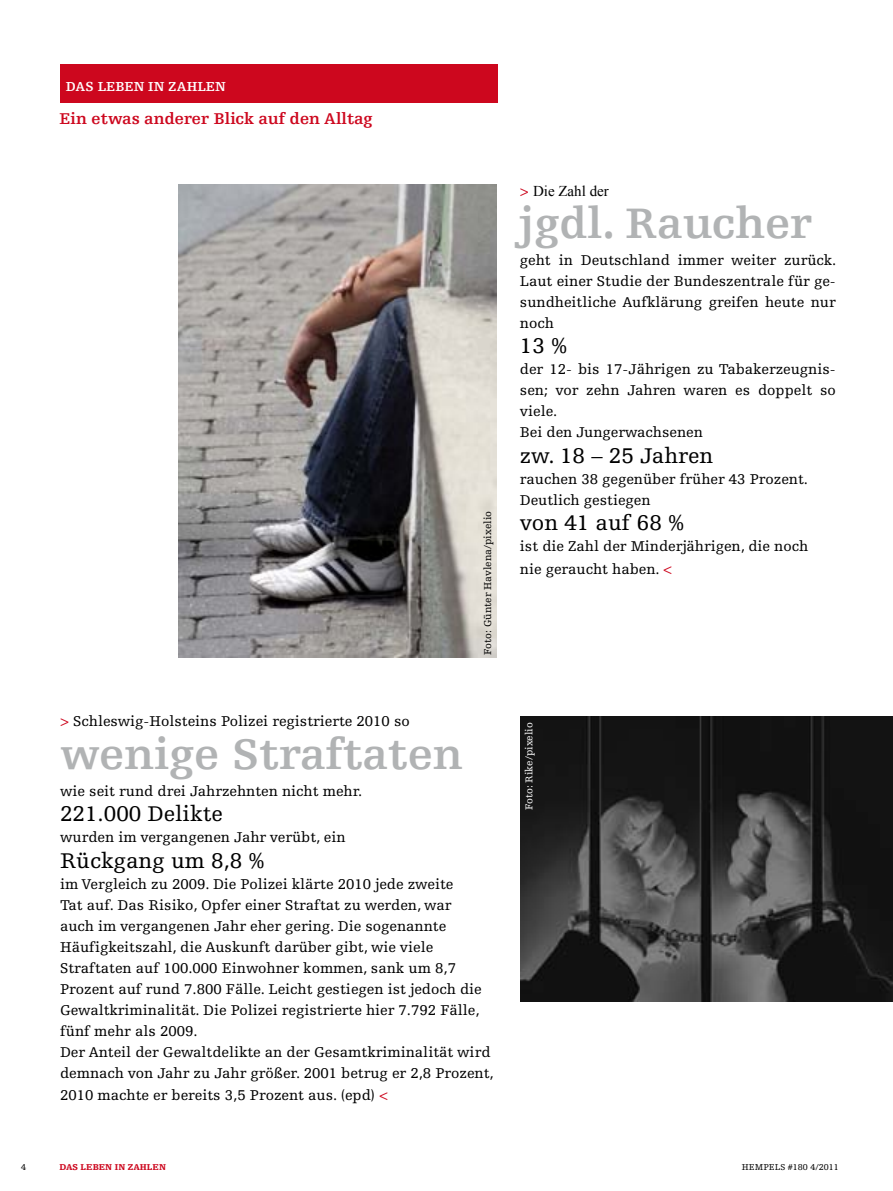
<style>
.page{position:relative;width:893px;height:1191px;background:#fff}
.page>*{position:absolute;margin:0;border:0;box-sizing:border-box;transform-origin:0 0}
.t1{font:700 45px "Hempels Egyptienne";color:#b1b3b4}
.t2{font:22.5px "Hempels Egyptienne";color:#000}
.t3{font:700 16.5px "Hempels Egyptienne";color:#cd071e}
.t4{font:15px/21px "Hempels Egyptienne";color:#000}
.t5{font:15px "Times New Roman";color:#000}
.t6{font:700 13.8px "Hempels Egyptienne";color:#fff}
.t7{font:10.5px "Hempels Egyptienne";color:#000}
.t8{font:10.5px "Hempels Egyptienne";color:#fff}
.t9{font:9px "Hempels Egyptienne";color:#000}
.t10{font:900 9px "Hempels Egyptienne";letter-spacing:.005em;color:#cd071e}
.s1{font-family:"Hempels Egyptienne";color:#cd071e}
.s2{color:#cd071e}
</style>
<div class="page">
<div style="left:60px;top:64px;width:437px;height:39px;background:#cd071e"></div>
<img style="left:520px;top:716px;width:373px;height:285px">
<img style="left:178px;top:185px;width:319px;height:473px">
<p class="t6" style="left:66px;top:79px;width:161px">DAS LEBEN IN ZAHLEN</p>
<p class="t3" style="left:60px;top:110px;width:315px">Ein etwas anderer Blick auf den Alltag</p>
<p class="t7" style="left:482px;top:654px;width:145px;rotate:-90deg">Foto: Günter Havlena/pixelio</p>
<p class="t5" style="left:520px;top:181px;width:90px"><span class="s1">&gt;</span> Die Zahl der</p>
<h1 class="t1" style="left:520px;top:198px;width:295px">jgdl. Raucher</h1>
<p class="t4" style="left:520px;top:249px;width:318px;text-align:justify">geht in Deutschland immer weiter zurück.<br>Laut einer Studie der Bundeszentrale für ge&shy;sundheitliche Aufklärung greifen heute nur noch</p>
<h2 class="t2" style="left:520px;top:333px;width:49px">13 %</h2>
<p class="t4" style="left:520px;top:359px;width:317px">der 12- bis 17-Jährigen zu Tabakerzeugnis&shy;sen; vor zehn Jahren waren es doppelt so viele.<br>Bei den Jungerwachsenen</p>
<h2 class="t2" style="left:520px;top:443px;width:195px">zw. 18 – 25 Jahren</h2>
<p class="t4" style="left:520px;top:468px;width:290px">rauchen 38 gegenüber früher 43 Prozent.<br>Deutlich gestiegen</p>
<h2 class="t2" style="left:520px;top:510px;width:166px">von 41 auf 68 %</h2>
<p class="t4" style="left:520px;top:535px;width:290px;line-height:22.5px">ist die Zahl der Minderjährigen, die noch nie geraucht haben. <span class="s2">&lt;</span></p>
<p class="t4" style="left:60px;top:711px;width:351px"><span class="s2">&gt;</span> Schleswig-Holsteins Polizei registrierte 2010 so</p>
<h1 class="t1" style="left:60px;top:729px;width:405px">wenige Straftaten</h1>
<p class="t4" style="left:60px;top:780px;width:304px">wie seit rund drei Jahrzehnten nicht mehr.</p>
<h2 class="t2" style="left:60px;top:801px;width:164px">221.000 Delikte</h2>
<p class="t4" style="left:60px;top:827px;width:287px">wurden im vergangenen Jahr verübt, ein</p>
<h2 class="t2" style="left:60px;top:848px;width:206px">Rückgang um 8,8 %</h2>
<p class="t4" style="left:60px;top:873px;width:435px">im Vergleich zu 2009. Die Polizei klärte 2010 jede zweite<br>Tat auf. Das Risiko, Opfer einer Straftat zu werden, war<br>auch im vergangenen Jahr eher gering. Die sogenannte Häufigkeitszahl, die Auskunft darüber gibt, wie viele Straftaten auf 100.000 Einwohner kommen, sank um 8,7<br>Prozent auf rund 7.800 Fälle. Leicht gestiegen ist jedoch die Gewaltkriminalität. Die Polizei registrierte hier 7.792 Fälle, fünf mehr als 2009.<br>Der Anteil der Gewaltdelikte an der Gesamtkriminalität wird demnach von Jahr zu Jahr größer. 2001 betrug er 2,8 Prozent,</p>
<p class="t4" style="left:60px;top:1085px;width:330px">2010 machte er bereits 3,5 Prozent aus. (epd) <span class="s2">&lt;</span></p>
<p class="t8" style="left:523px;top:810px;width:89px;rotate:-90deg">Foto: Rike/pixelio</p>
<p class="t10" style="left:60px;top:1161px;width:108px">DAS LEBEN IN ZAHLEN</p>
<p class="t9" style="left:21px;top:1161px;width:7px">4</p>
<p class="t9" style="left:742px;top:1161px;width:99px">HEMPELS #180 4/2011</p>
</div>
